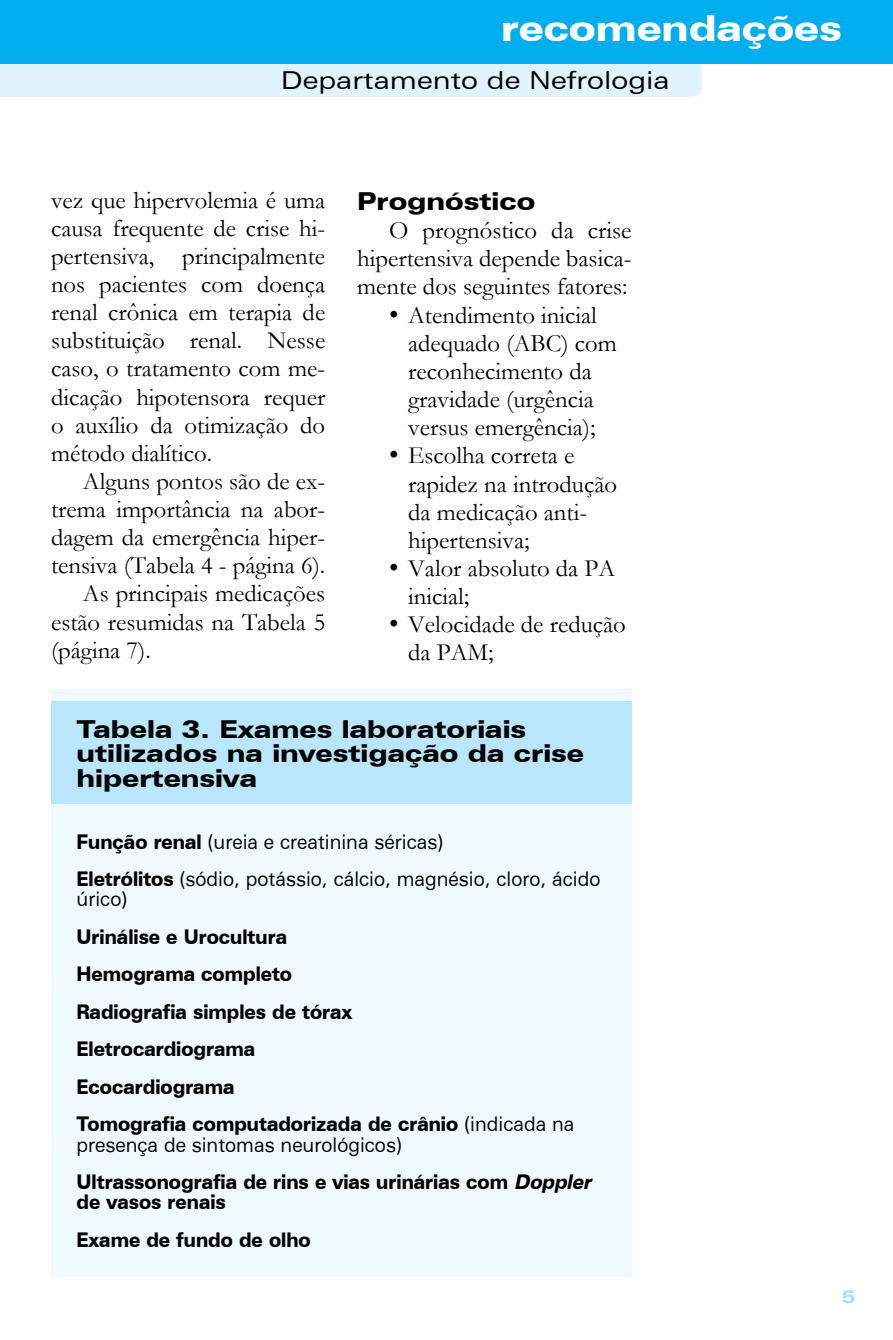
<style>
.page{position:relative;width:893px;height:1340px;background:#fff}
.page>*{position:absolute;margin:0;border:0;box-sizing:border-box;transform-origin:0 0}
.t1{font:900 expanded 36px "Zurich BT";color:#fff}
.t2{font:24.75px/28.1px "Garamond";color:#000}
.t3{font:900 expanded 24.75px/24.8px "Zurich BT";color:#000}
.t4{font:expanded 24.75px "Zurich BT";color:#000}
.t5{font:900 expanded 20.25px/37.4px "Zurich BT";color:#000;scale:.8 1}
.t6{font:expanded 20.25px/37.4px "Zurich BT";color:#000;scale:.8 1}
.t7{font:900 expanded 18px "Zurich BT";color:#abe1fa}
.s1{font-family:"Times New Roman";font-size:27px}
.s2{font-weight:900}
.s3{font-weight:400}
.s4{font-style:italic}
</style>
<div class="page">
<div style="left:0;top:64px;width:702px;height:33px;background:#e1f4fd"></div>
<div style="left:0;top:0;width:893px;height:64px;background:#00aeef"></div>
<div style="left:51px;top:689px;width:580px;height:587px;background:#eff9fe"></div>
<div style="left:51px;top:702px;width:580px;height:102px;background:#b9e6fa"></div>
<h1 class="t1" style="left:501px;top:7px;width:342px">recomendações</h1>
<p class="t4" style="left:281px;top:66px;width:390px">Departamento de Nefrologia</p>
<p class="t2" style="left:51px;top:185px;width:276px;text-align:justify">vez que hipervolemia é uma causa frequente de crise hi&shy;pertensiva, principalmente nos pacientes com doença renal crônica em terapia de substituição renal. Nesse caso, o tratamento com me&shy;dicação hipotensora requer o auxílio da otimização do método dialítico.</p>
<p class="t2" style="left:83px;top:466px;width:244px">Alguns pontos são de ex-</p>
<p class="t2" style="left:51px;top:494px;width:276px">trema importância na abor-</p>
<p class="t2" style="left:51px;top:522px;width:276px">dagem da emergência hiper-</p>
<p class="t2" style="left:51px;top:551px;width:276px">tensiva (Tabela 4 - página 6).</p>
<p class="t2" style="left:83px;top:579px;width:244px">As principais medicações</p>
<p class="t2" style="left:51px;top:607px;width:276px">estão resumidas na Tabela 5</p>
<p class="t2" style="left:51px;top:635px;width:101px">(página 7).</p>
<p class="t3" style="left:357px;top:189px;width:180px">Prognóstico</p>
<p class="t2" style="left:357px;top:216px;width:276px;text-align:justify;text-indent:32px">O prognóstico da crise hipertensiva depende basica&shy;mente dos seguintes fatores:</p>
<p class="t2" style="left:408px;top:300px;width:210px;text-indent:-19px"><span class="s1">•</span> Atendimento inicial adequado (ABC) com reconhecimento da gravidade (urgência versus emergência);</p>
<p class="t2" style="left:408px;top:441px;width:210px;text-indent:-19px"><span class="s1">•</span> Escolha correta e rapidez na introdução da medicação anti&shy;hipertensiva;</p>
<p class="t2" style="left:408px;top:553px;width:208px;text-indent:-19px"><span class="s1">•</span> Valor absoluto da PA inicial;</p>
<p class="t2" style="left:408px;top:610px;width:219px;text-indent:-19px"><span class="s1">•</span> Velocidade de redução da PAM;</p>
<p class="t3" style="left:77px;top:716px;width:509px">Tabela 3. Exames laboratoriais utilizados na investigação da crise hipertensiva</p>
<p class="t6" style="left:77px;top:822px;width:656px"><span class="s2">Função renal</span> (ureia e creatinina séricas)<br><span class="s2">Eletrólitos</span> (sódio, potássio, cálcio, magnésio, cloro, ácido</p>
<p class="t6" style="left:77px;top:880px;width:65px">úrico)</p>
<p class="t5" style="left:77px;top:918px;width:624px">Urinálise e Urocultura<br>Hemograma completo<br>Radiografia simples de tórax<br>Eletrocardiograma<br>Ecocardiograma<br>Tomografia computadorizada de crânio <span class="s3">(indicada na</span></p>
<p class="t5" style="left:77px;top:1125px;width:650px"><span class="s3">presença de sintomas neurológicos)<br></span>Ultrassonografia de rins e vias urinárias com <span class="s4">Doppler</span></p>
<p class="t5" style="left:77px;top:1183px;width:294px">de vasos renais<br>Exame de fundo de olho</p>
<p class="t7" style="left:842px;top:1285px;width:15px">5</p>
</div>
